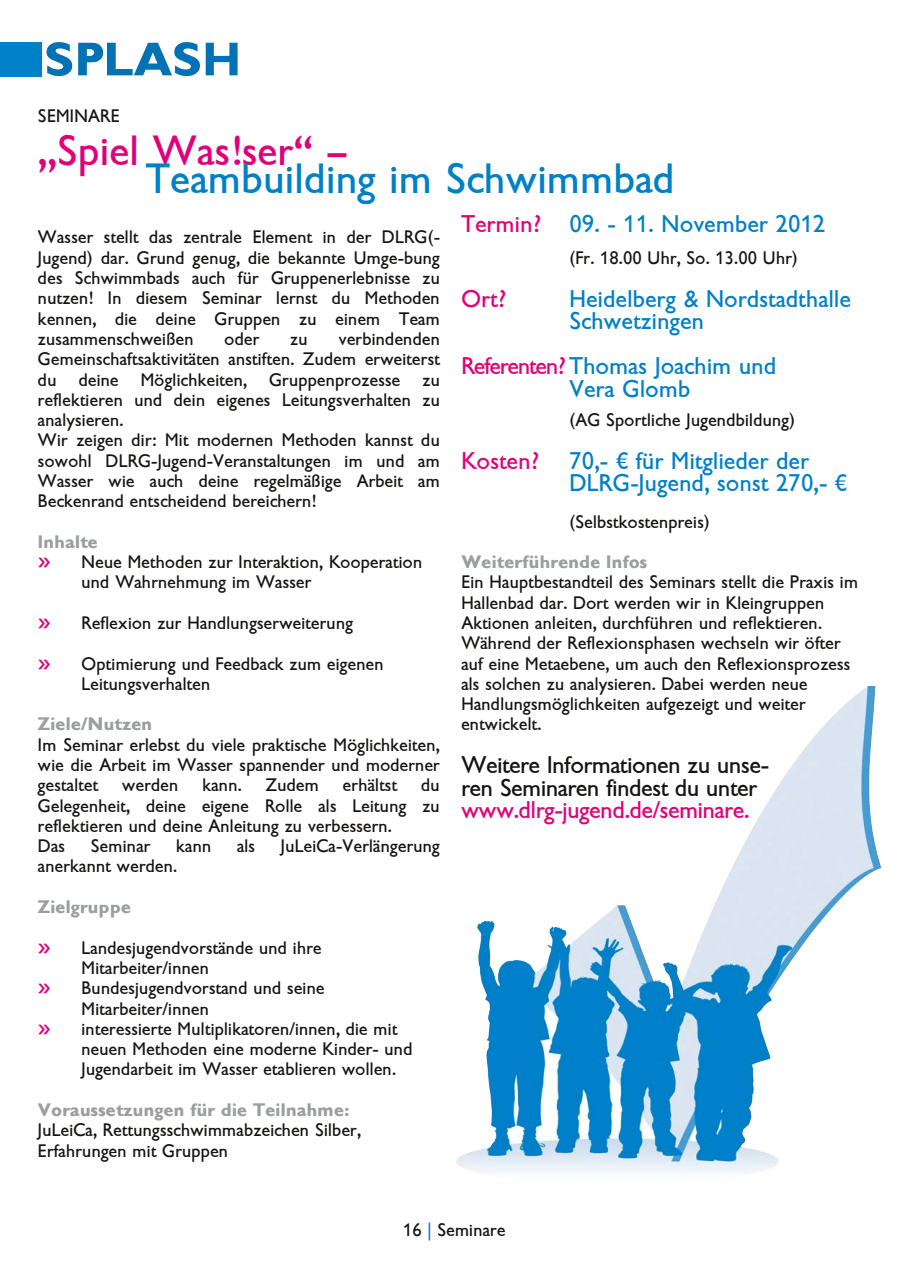
<style>
.page{position:relative;width:902px;height:1272px;background:#fff}
.page>*{position:absolute;margin:0;border:0;box-sizing:border-box;transform-origin:0 0}
.t1{font:42px "DLRG Jugend Text";color:#0080c6}
.t2{font:42px "DLRG Jugend Text";color:#e20078}
.t3{font:24px/22.5px "DLRG Jugend Text";color:#0080c6}
.t4{font:24px/22.5px "DLRG Jugend Text";letter-spacing:-.02em;color:#161413}
.t5{font:24px "DLRG Jugend Text";letter-spacing:-.02em;color:#e20078}
.t6{font:18px/20.2px "DLRG Jugend Text";color:#161413}
.t7{font:18px "DLRG Jugend Text,Bold";color:#9b9d9f}
.s1{font-size:24px;color:#e20078}
.s2{color:#e20078}
.s3{color:#0080c6}
</style>
<div class="page">
<svg style="left:46px;top:42px;width:26px;height:34px"></svg>
<svg style="left:78px;top:42px;width:122px;height:34px"></svg>
<svg style="left:206px;top:43px;width:31px;height:32px"></svg>
<div style="left:0;top:42px;width:42px;height:34px;background:#0080c6"></div>
<img style="left:456px;top:686px;width:425px;height:488px">
<p class="t6" style="left:38px;top:106px;width:83px">SEMINARE</p>
<h1 class="t2" style="left:38px;top:126px;width:311px">„Spiel Was!ser“ –</h1>
<h1 class="t1" style="left:146px;top:154px;width:530px">Teambuilding im Schwimmbad</h1>
<p class="t6" style="left:38px;top:227px;width:403px;text-align:justify">Wasser stellt das zentrale Element in der DLRG(- Jugend) dar. Grund genug, die bekannte Umge-bung des Schwimmbads auch für Gruppenerlebnisse zu nutzen! In diesem Seminar lernst du Methoden kennen, die deine Gruppen zu einem Team zusammenschweißen</p>
<p class="t6" style="left:38px;top:329px;width:403px;text-indent:301px">verbindenden Gemeinschaftsaktivitäten anstiften. Zudem erweiterst du deine Möglichkeiten, Gruppenprozesse zu reflektieren und dein eigenes Leitungsverhalten zu analysieren.<br>Wir zeigen dir: Mit modernen Methoden kannst du sowohl DLRG-Jugend-Veranstaltungen im und am Wasser wie auch deine regelmäßige Arbeit am Beckenrand entscheidend bereichern!</p>
<p class="t7" style="left:38px;top:531px;width:62px">Inhalte</p>
<p class="t6" style="left:81px;top:552px;width:342px;text-indent:-44px"><span class="s1">»</span> Neue Methoden zur Interaktion, Kooperation und Wahrnehmung im Wasser</p>
<p class="t6" style="left:38px;top:613px;width:317px"><span class="s1">»</span> Reflexion zur Handlungserweiterung</p>
<p class="t6" style="left:81px;top:653px;width:304px;text-indent:-44px"><span class="s1">»</span> Optimierung und Feedback zum eigenen<br>Leitungsverhalten</p>
<p class="t7" style="left:38px;top:713px;width:116px">Ziele/Nutzen</p>
<p class="t6" style="left:38px;top:734px;width:403px;text-align:justify">Im Seminar erlebst du viele praktische Möglichkeiten, wie die Arbeit im Wasser spannender und moderner gestaltet</p>
<p class="t6" style="left:224px;top:329px;width:36px">oder</p>
<p class="t6" style="left:290px;top:329px;width:19px">zu</p>
<p class="t6" style="left:38px;top:775px;width:403px;text-indent:383px">du<br>Gelegenheit, deine eigene Rolle als Leitung zu reflektieren und deine Anleitung zu verbessern.<br>Das</p>
<p class="t6" style="left:122px;top:775px;width:58px">werden</p>
<p class="t6" style="left:202px;top:775px;width:41px">kann.</p>
<p class="t6" style="left:266px;top:775px;width:55px">Zudem</p>
<p class="t6" style="left:343px;top:775px;width:56px">erhältst</p>
<p class="t6" style="left:91px;top:836px;width:61px">Seminar</p>
<p class="t6" style="left:176px;top:836px;width:37px">kann</p>
<p class="t6" style="left:237px;top:836px;width:20px">als</p>
<p class="t6" style="left:281px;top:836px;width:160px">JuLeiCa-Verlängerung</p>
<p class="t6" style="left:38px;top:856px;width:141px">anerkannt werden.</p>
<p class="t7" style="left:38px;top:896px;width:95px">Zielgruppe</p>
<p class="t6" style="left:38px;top:937px;width:285px"><span class="s1">»</span> Landesjugendvorstände und ihre</p>
<p class="t6" style="left:81px;top:957px;width:129px">Mitarbeiter/innen</p>
<p class="t6" style="left:38px;top:978px;width:288px"><span class="s1">»</span> Bundesjugendvorstand und seine</p>
<p class="t6" style="left:81px;top:998px;width:129px">Mitarbeiter/innen</p>
<p class="t6" style="left:38px;top:1018px;width:361px"><span class="s1">»</span> interessierte Multiplikatoren/innen, die mit</p>
<p class="t6" style="left:81px;top:1038px;width:332px">neuen Methoden eine moderne Kinder- und</p>
<p class="t6" style="left:81px;top:1059px;width:316px">Jugendarbeit im Wasser etablieren wollen.</p>
<p class="t7" style="left:38px;top:1099px;width:313px">Voraussetzungen für die Teilnahme:</p>
<p class="t6" style="left:38px;top:1120px;width:324px">JuLeiCa, Rettungsschwimmabzeichen Silber,<br>Erfahrungen mit Gruppen</p>
<h2 class="t3" style="left:461px;top:213px;width:366px"><span class="s2">Termin?</span> 09. - 11. November 2012</h2>
<p class="t6" style="left:569px;top:248px;width:230px">(Fr. 18.00 Uhr, So. 13.00 Uhr)</p>
<h2 class="t5" style="left:461px;top:284px;width:46px">Ort?</h2>
<h2 class="t3" style="left:569px;top:287px;width:283px">Heidelberg &amp; Nordstadthalle<br>Schwetzingen</h2>
<h2 class="t3" style="left:569px;top:355px;width:209px;text-indent:-108px"><span class="s2">Referenten?</span> Thomas Joachim und<br>Vera Glomb</h2>
<p class="t6" style="left:569px;top:410px;width:227px">(AG Sportliche Jugendbildung)</p>
<h2 class="t5" style="left:461px;top:446px;width:79px">Kosten?</h2>
<h2 class="t3" style="left:569px;top:449px;width:279px">70,- € für Mitglieder der<br>DLRG-Jugend, sonst 270,- €</h2>
<p class="t6" style="left:569px;top:511px;width:142px">(Selbstkostenpreis)</p>
<p class="t7" style="left:461px;top:551px;width:187px">Weiterführende Infos</p>
<p class="t6" style="left:461px;top:572px;width:398px">Ein Hauptbestandteil des Seminars stellt die Praxis im Hallenbad dar. Dort werden wir in Kleingruppen Aktionen anleiten, durchführen und reflektieren.<br>Während der Reflexionsphasen wechseln wir öfter auf eine Metaebene, um auch den Reflexionsprozess als solchen zu analysieren. Dabei werden neue Handlungsmöglichkeiten aufgezeigt und weiter entwickelt.</p>
<h2 class="t4" style="left:461px;top:754px;width:309px">Weitere Informationen zu unse&shy;ren Seminaren findest du unter</h2>
<h2 class="t5" style="left:461px;top:796px;width:290px">www.dlrg-jugend.de/seminare.</h2>
<p class="t6" style="left:403px;top:1219px;width:104px">16 <span class="s3">|</span> Seminare</p>
</div>
